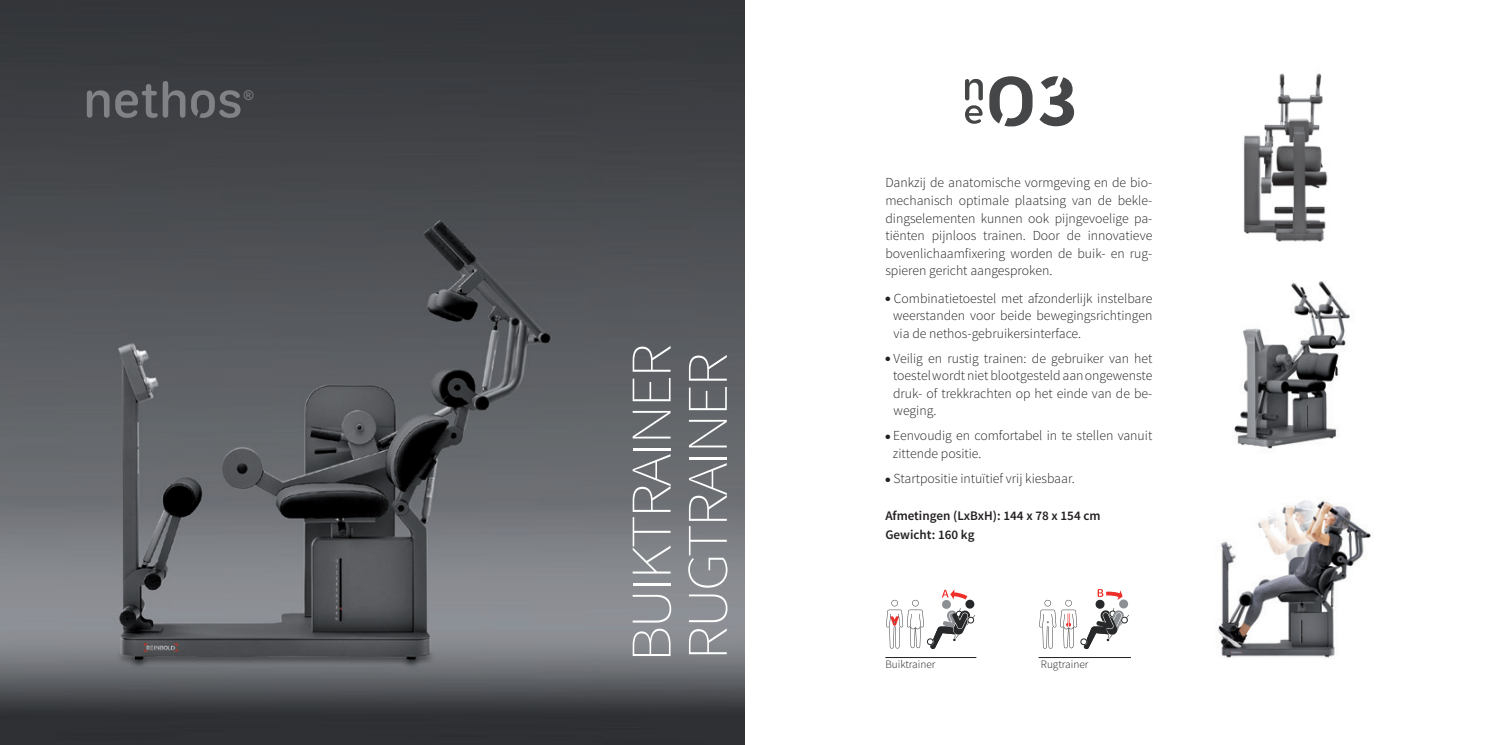
<style>
.page{position:relative;width:1489px;height:745px;background:#fff}
.page>*{position:absolute;margin:0;border:0;box-sizing:border-box;transform-origin:0 0}
.t1{font:200 57.38px/56.2px "Source Sans Pro";letter-spacing:-.04em;color:#fff;scale:1.11 1}
.t2{font:300 13.75px/17.5px "Source Sans Pro";color:#231f20;text-align:justify}
.t3{font:13.5px "Arial Rounded MT Bold";color:#76787b}
.t4{font:600 13.12px/18.8px "Source Sans Pro";color:#231f20}
.t5{font:300 11.25px "Source Sans Pro";color:#231f20}
</style>
<div class="page">
<img style="left:0;top:0;width:744px;height:744px">
<img style="left:1234px;top:281px;width:117px;height:168px">
<img style="left:1243px;top:73px;width:85px;height:169px">
<img style="left:1217px;top:499px;width:154px;height:159px">
<svg style="left:1039px;top:76px;width:35px;height:50px"></svg>
<svg style="left:965px;top:79px;width:17px;height:45px"></svg>
<svg style="left:989px;top:76px;width:43px;height:51px"></svg>
<hr style="left:1038px;top:657px;width:92px;height:1px;background:#231f20">
<hr style="left:885px;top:657px;width:91px;height:1px;background:#231f20">
<svg style="left:1039px;top:589px;width:89px;height:61px"></svg>
<svg style="left:886px;top:589px;width:89px;height:60px"></svg>
<svg style="left:87px;top:90px;width:22px;height:28px"></svg>
<svg style="left:191px;top:90px;width:49px;height:28px"></svg>
<svg style="left:115px;top:81px;width:70px;height:37px;background:#55575b"></svg>
<p class="t3" style="left:244px;top:87px;width:11px">®</p>
<h1 class="t1" style="left:623px;top:661px;width:289px;rotate:-90deg">BUIKTRAINER<br>RUGTRAINER</h1>
<p class="t2" style="left:885px;top:174px;width:268px">Dankzij de anatomische vormgeving en de bio&shy;mechanisch optimale plaatsing van de bekle&shy;dingselementen kunnen ook pijngevoelige pa&shy;tiënten pijnloos trainen. Door de innovatieve bovenlichaamfixering worden de buik- en rug&shy;spieren gericht aangesproken.</p>
<p class="t2" style="left:893px;top:289px;width:261px;text-indent:-8px">● Combinatietoestel met afzonderlijk instelbare weerstanden voor beide bewegingsrichtingen via de nethos-gebruikersinterface.</p>
<p class="t2" style="left:893px;top:349px;width:261px;text-indent:-8px">● Veilig en rustig trainen: de gebruiker van het toestel wordt niet blootgesteld aan ongewenste druk- of trekkrachten op het einde van de be&shy;weging.</p>
<p class="t2" style="left:892px;top:427px;width:261px;text-indent:-8px">● Eenvoudig en comfortabel in te stellen vanuit zittende positie.</p>
<p class="t2" style="left:885px;top:469px;width:191px">● Startpositie intuïtief vrij kiesbaar.</p>
<p class="t4" style="left:885px;top:506px;width:217px">Afmetingen (LxBxH): 144 x 78 x 154 cm<br>Gewicht: 160 kg</p>
<p class="t5" style="left:885px;top:657px;width:52px">Buiktrainer</p>
<p class="t5" style="left:1040px;top:657px;width:49px">Rugtrainer</p>
</div>
